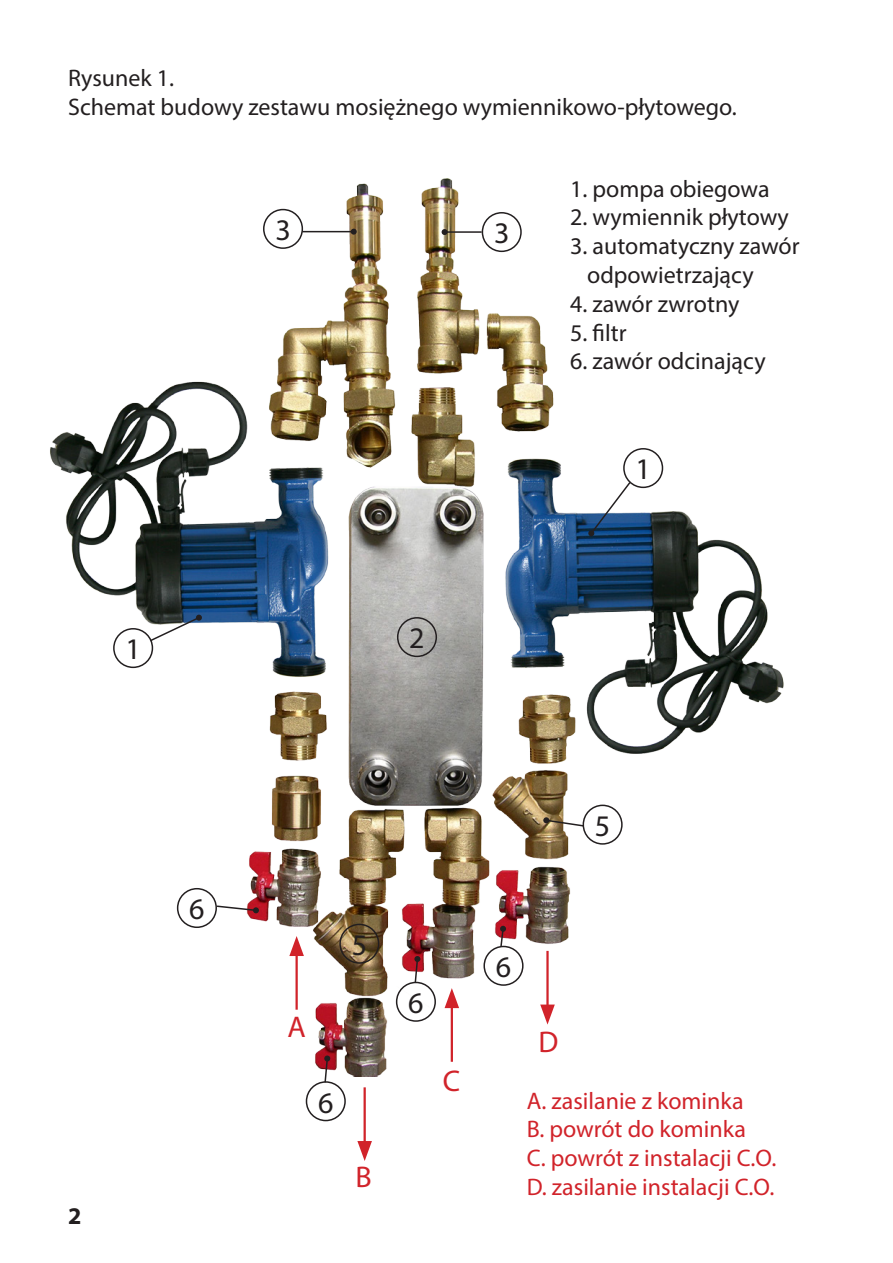
<style>
.page{position:relative;width:893px;height:1263px;background:#fff}
.page>*{position:absolute;margin:0;border:0;box-sizing:border-box;transform-origin:0 0}
.t1{font:30px "Myriad Pro";color:#231f20}
.t2{font:30px "Myriad Pro";color:#d1232a}
.t3{font:24px/28.8px "Myriad Pro";color:#231f20}
.t4{font:24px/28.8px "Myriad Pro";color:#d1232a}
.t5{font:700 24px "Myriad Pro";color:#231f20}
</style>
<div class="page">
<img style="left:50px;top:179px;width:734px;height:897px">
<div style="left:482px;top:212px;width:40px;height:40px;border:2px solid #231f20;border-radius:50%"></div>
<div style="left:263px;top:209px;width:40px;height:40px;border:2px solid #231f20;border-radius:50%"></div>
<div style="left:623px;top:448px;width:40px;height:40px;border:2px solid #231f20;border-radius:50%"></div>
<div style="left:397px;top:617px;width:40px;height:40px;border:2px solid #231f20;border-radius:50%"></div>
<div style="left:583px;top:805px;width:40px;height:40px;border:2px solid #231f20;border-radius:50%"></div>
<div style="left:339px;top:924px;width:40px;height:40px;border:2px solid #231f20;border-radius:50%"></div>
<div style="left:177px;top:888px;width:40px;height:40px;border:2px solid #231f20;border-radius:50%"></div>
<div style="left:396px;top:982px;width:40px;height:40px;border:2px solid #231f20;border-radius:50%"></div>
<div style="left:306px;top:1081px;width:40px;height:40px;border:2px solid #231f20;border-radius:50%"></div>
<div style="left:483px;top:946px;width:41px;height:40px;border:2px solid #231f20;border-radius:50%"></div>
<div style="left:113px;top:628px;width:40px;height:40px;border:2px solid #231f20;border-radius:50%"></div>
<svg style="left:588px;top:480px;width:44px;height:56px"></svg>
<svg style="left:149px;top:615px;width:53px;height:28px"></svg>
<svg style="left:414px;top:956px;width:6px;height:28px"></svg>
<svg style="left:323px;top:1055px;width:7px;height:29px"></svg>
<svg style="left:499px;top:926px;width:7px;height:22px"></svg>
<svg style="left:215px;top:904px;width:44px;height:9px"></svg>
<hr style="left:295px;top:951px;width:3px;height:59px;background:#d1232a">
<svg style="left:289px;top:936px;width:15px;height:20px"></svg>
<hr style="left:451px;top:1003px;width:2px;height:59px;background:#d1232a">
<svg style="left:445px;top:988px;width:14px;height:20px"></svg>
<hr style="left:364px;top:1087px;width:2px;height:59px;background:#d1232a">
<svg style="left:357px;top:1141px;width:15px;height:20px"></svg>
<hr style="left:546px;top:951px;width:3px;height:58px;background:#d1232a">
<svg style="left:540px;top:1004px;width:15px;height:20px"></svg>
<hr style="left:445px;top:231px;width:37px;height:2px;background:#231f20">
<svg style="left:442px;top:229px;width:6px;height:6px"></svg>
<hr style="left:302px;top:231px;width:52px;height:1px;background:#231f20">
<svg style="left:351px;top:229px;width:6px;height:6px"></svg>
<svg style="left:543px;top:817px;width:42px;height:10px"></svg>
<p class="t3" style="left:68px;top:63px;width:670px">Rysunek 1.<br>Schemat budowy zestawu mosiężnego wymiennikowo-płytowego.</p>
<p class="t1" style="left:125px;top:631px;width:17px">1</p>
<p class="t1" style="left:189px;top:891px;width:17px">6</p>
<p class="t5" style="left:68px;top:1200px;width:15px">2</p>
<p class="t1" style="left:275px;top:212px;width:17px">3</p>
<p class="t1" style="left:494px;top:215px;width:17px">3</p>
<p class="t1" style="left:409px;top:620px;width:17px">2</p>
<p class="t3" style="left:570px;top:174px;width:201px">1. pompa obiegowa</p>
<p class="t3" style="left:570px;top:203px;width:220px">2. wymiennik płytowy</p>
<p class="t3" style="left:587px;top:231px;width:214px;text-indent:-17px">3. automatyczny zawór odpowietrzający</p>
<p class="t3" style="left:570px;top:289px;width:171px">4. zawór zwrotny</p>
<p class="t3" style="left:570px;top:318px;width:58px">5. filtr</p>
<p class="t3" style="left:570px;top:347px;width:197px">6. zawór odcinający</p>
<p class="t1" style="left:635px;top:451px;width:17px">1</p>
<p class="t1" style="left:595px;top:807px;width:17px">5</p>
<p class="t1" style="left:352px;top:926px;width:17px">5</p>
<p class="t2" style="left:287px;top:1008px;width:18px">A</p>
<p class="t1" style="left:318px;top:1084px;width:17px">6</p>
<p class="t2" style="left:355px;top:1158px;width:18px">B</p>
<p class="t1" style="left:408px;top:984px;width:17px">6</p>
<p class="t2" style="left:443px;top:1062px;width:19px">C</p>
<p class="t1" style="left:496px;top:948px;width:17px">6</p>
<p class="t2" style="left:538px;top:1023px;width:21px">D</p>
<p class="t4" style="left:527px;top:1086px;width:251px">A. zasilanie z kominka<br>B. powrót do kominka<br>C. powrót z instalacji C.O.<br>D. zasilanie instalacji C.O.</p>
</div>
